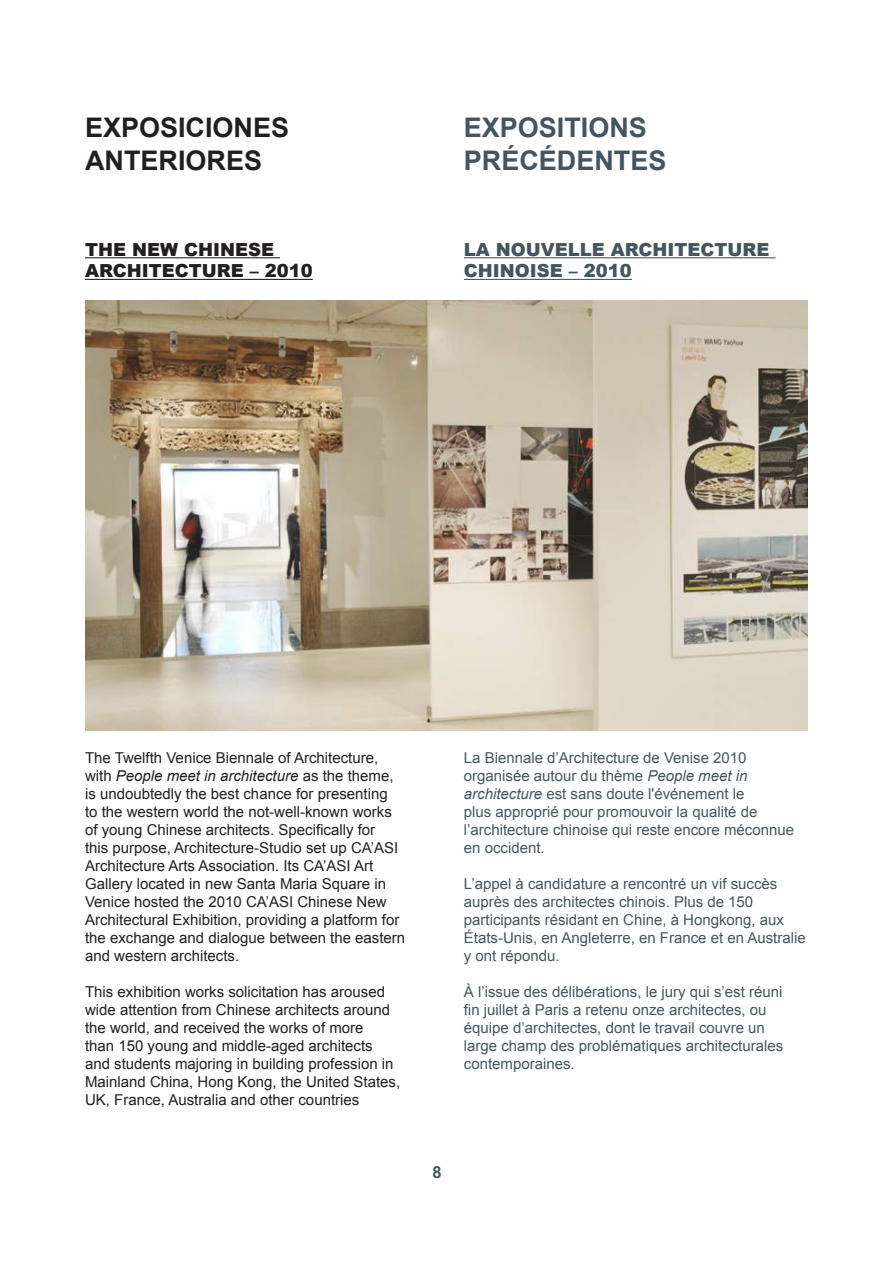
<style>
.page{position:relative;width:893px;height:1263px;background:#fff}
.page>*{position:absolute;margin:0;border:0;box-sizing:border-box;transform-origin:0 0}
.t1{font:700 27px/32.4px "Arial";color:#45555f}
.t2{font:700 27px/32.4px "Arial";color:#231f20}
.t3{font:900 18px/21.6px "Arial";color:#45555f}
.t4{font:900 18px/21.6px "Arial";color:#231f20}
.t5{font:700 16.5px "Arial";color:#45555f}
.t6{font:15px/18px "Arial";color:#231f20}
.t7{font:15px/18px "Arial";color:#45555f}
.s1{font-style:italic}
</style>
<div class="page">
<hr style="left:85px;top:257px;width:195px;height:1px;background:#231f20">
<hr style="left:85px;top:279px;width:228px;height:1px;background:#231f20">
<hr style="left:464px;top:257px;width:312px;height:1px;background:#45555f">
<hr style="left:464px;top:279px;width:168px;height:1px;background:#45555f">
<img style="left:85px;top:301px;width:723px;height:429px">
<h1 class="t2" style="left:85px;top:112px;width:206px">EXPOSICIONES<br>ANTERIORES</h1>
<p class="t4" style="left:85px;top:238px;width:229px">THE NEW CHINESE<br>ARCHITECTURE – 2010</p>
<h1 class="t1" style="left:464px;top:112px;width:204px">EXPOSITIONS<br>PRÉCÉDENTES</h1>
<p class="t3" style="left:464px;top:238px;width:307px">LA NOUVELLE ARCHITECTURE<br>CHINOISE – 2010</p>
<p class="t6" style="left:85px;top:749px;width:322px">The Twelfth Venice Biennale of Architecture, with <span class="s1">People meet in architecture</span> as the theme, is undoubtedly the best chance for presenting<br>to the western world the not-well-known works of young Chinese architects. Specifically for<br>this purpose, Architecture-Studio set up CA’ASI Architecture Arts Association. Its CA’ASI Art Gallery located in new Santa Maria Square in Venice hosted the 2010 CA’ASI Chinese New Architectural Exhibition, providing a platform for the exchange and dialogue between the eastern and western architects.</p>
<p class="t6" style="left:85px;top:983px;width:317px">This exhibition works solicitation has aroused wide attention from Chinese architects around the world, and received the works of more<br>than 150 young and middle-aged architects and students majoring in building profession in Mainland China, Hong Kong, the United States, UK, France, Australia and other countries</p>
<p class="t7" style="left:464px;top:749px;width:332px">La Biennale d’Architecture de Venise 2010 organisée autour du thème <span class="s1">People meet in architecture</span> est sans doute l'événement le<br>plus approprié pour promouvoir la qualité de l’architecture chinoise qui reste encore méconnue en occident.</p>
<p class="t7" style="left:464px;top:875px;width:343px">L’appel à candidature a rencontré un vif succès auprès des architectes chinois. Plus de 150 participants résidant en Chine, à Hongkong, aux États-Unis, en Angleterre, en France et en Australie y ont répondu.</p>
<p class="t7" style="left:464px;top:983px;width:321px">À l’issue des délibérations, le jury qui s’est réuni fin juillet à Paris a retenu onze architectes, ou équipe d’architectes, dont le travail couvre un large champ des problématiques architecturales contemporaines.</p>
<p class="t5" style="left:433px;top:1161px;width:11px">8</p>
</div>
